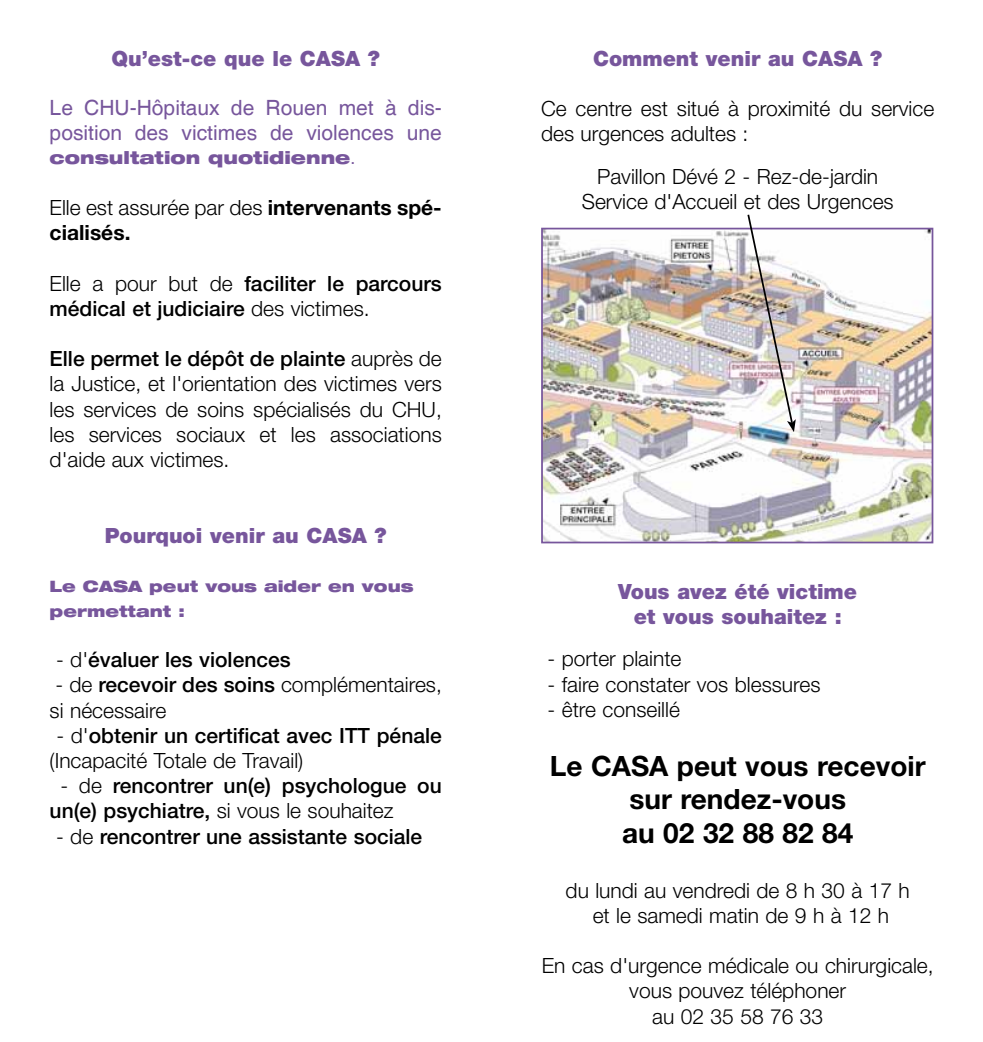
<style>
.page{position:relative;width:983px;height:1042px;background:#fff}
.page>*{position:absolute;margin:0;border:0;box-sizing:border-box;transform-origin:0 0}
.t1{font:700 28px/33.6px "Helvetica Neue";color:#000;text-align:center}
.t2{font:300 21px/25.2px "Helvetica Neue";color:#000;text-align:center}
.t3{font:500 21px/25.2px "Helvetica Neue";color:#000}
.t4{font:900 21px/25.2px "Helvetica Neue";color:#77569c;text-align:center}
.t5{font:21px/24.5px "Helvetica";color:#77569c}
.t6{font:700 21px/25.2px "Helvetica Neue";color:#000}
.t7{font:900 expanded 17.5px "Helvetica Neue";color:#77569c}
.t8{font:900 expanded 15.75px/24.5px "Helvetica Neue";color:#77569c}
.s1{font-family:"Helvetica";font-weight:400;font-stretch:normal}
.s2{font-weight:300}
.s3{font-weight:500}
</style>
<div class="page">
<img style="left:544px;top:231px;width:386px;height:309px">
<div style="left:541px;top:228px;width:392px;height:315px;border:2px solid #77569c"></div>
<img style="left:746px;top:214px;width:49px;height:218px">
<p class="t4" style="left:111px;top:46px;width:270px">Qu’est-ce que le CASA ?</p>
<p class="t5" style="left:50px;top:97px;width:393px">Le CHU-Hôpitaux de Rouen met à dis&shy;position des victimes de violences une</p>
<p class="t7" style="left:50px;top:147px;width:307px">consultation quotidienne<span class="s1">.</span></p>
<p class="t6" style="left:50px;top:194px;width:393px"><span class="s2">Elle est assurée par des</span> intervenants spé&shy;cialisés.</p>
<p class="t3" style="left:50px;top:270px;width:393px"><span class="s2">Elle a pour but de</span> faciliter le parcours médical et judiciaire <span class="s2">des victimes.</span></p>
<p class="t2" style="left:50px;top:346px;width:393px;text-align:justify"><span class="s3">Elle permet le dépôt de plainte</span> auprès de la Justice, et l'orientation des victimes vers les services de soins spécialisés du CHU, les services sociaux et les associations d'aide aux victimes.</p>
<p class="t4" style="left:105px;top:522px;width:283px">Pourquoi venir au CASA ?</p>
<p class="t8" style="left:50px;top:574px;width:365px">Le CASA peut vous aider en vous permettant :</p>
<p class="t3" style="left:56px;top:647px;width:236px"><span class="s2">- d'</span>évaluer les violences</p>
<p class="t2" style="left:50px;top:672px;width:393px;text-align:left">- de <span class="s3">recevoir des soins</span> complémentaires, si nécessaire</p>
<p class="t3" style="left:50px;top:722px;width:393px;text-indent:7px"><span class="s2">- d'</span>obtenir un certificat avec ITT pénale <span class="s2">(Incapacité Totale de Travail)</span></p>
<p class="t3" style="left:50px;top:773px;width:393px;text-indent:11px"><span class="s2">- de</span> rencontrer un(e) psychologue ou un(e) psychiatre, <span class="s2">si vous le souhaitez</span></p>
<p class="t3" style="left:56px;top:823px;width:367px"><span class="s2">- de</span> rencontrer une assistante sociale</p>
<p class="t4" style="left:593px;top:46px;width:291px">Comment venir au CASA ?</p>
<p class="t2" style="left:541px;top:96px;width:394px;text-align:left">Ce centre est situé à proximité du service des urgences adultes :</p>
<p class="t2" style="left:581px;top:164px;width:313px">Pavillon Dévé 2 - Rez-de-jardin<br>Service d'Accueil et des Urgences</p>
<p class="t4" style="left:618px;top:578px;width:240px">Vous avez été victime et vous souhaitez :</p>
<p class="t2" style="left:547px;top:646px;width:135px">- porter plainte</p>
<p class="t2" style="left:547px;top:671px;width:274px">- faire constater vos blessures</p>
<p class="t2" style="left:547px;top:696px;width:134px">- être conseillé</p>
<h1 class="t1" style="left:549px;top:748px;width:377px">Le CASA peut vous recevoir sur rendez-vous<br>au 02 32 88 82 84</h1>
<p class="t2" style="left:565px;top:877px;width:345px">du lundi au vendredi de 8 h 30 à 17 h et le samedi matin de 9 h à 12 h</p>
<p class="t2" style="left:541px;top:952px;width:393px">En cas d'urgence médicale ou chirurgicale, vous pouvez téléphoner<br>au 02 35 58 76 33</p>
</div>
